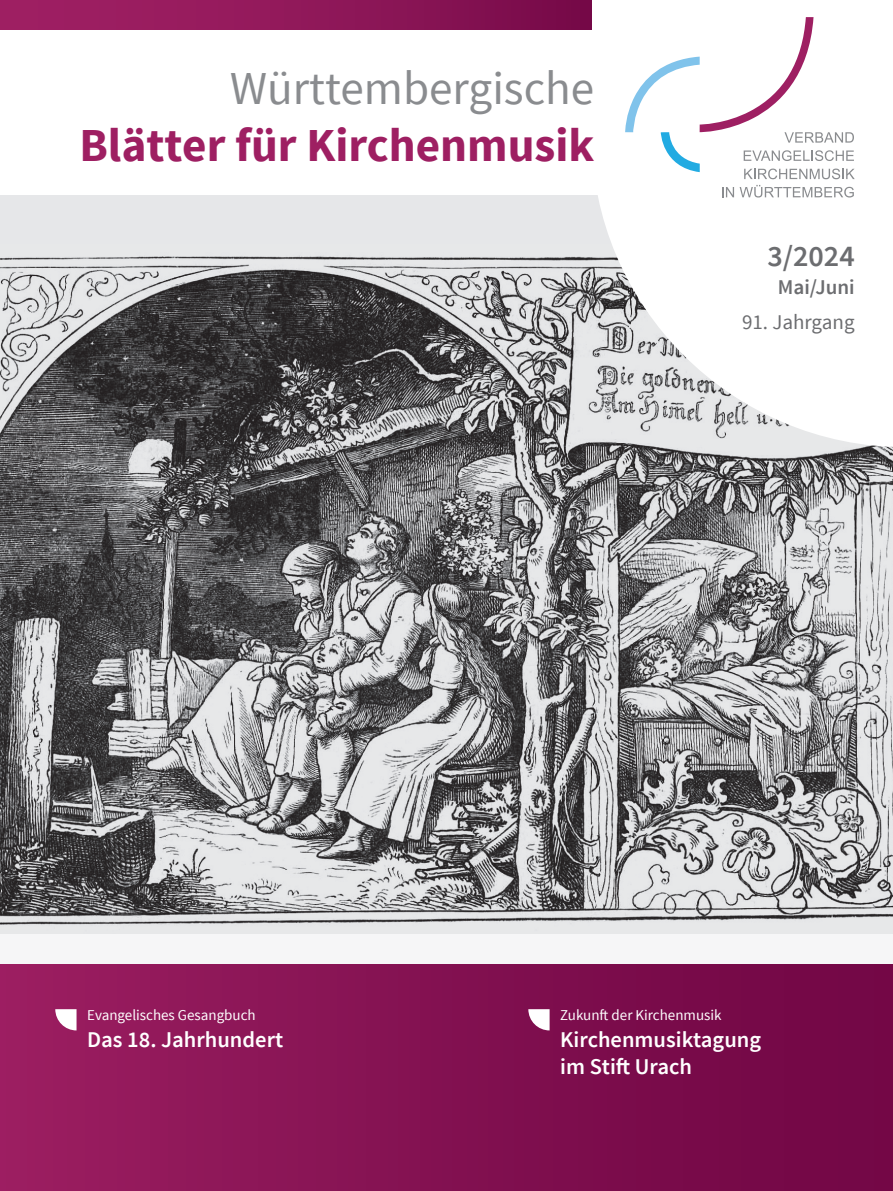
<style>
.page{position:relative;width:893px;height:1191px;background:#fff}
.page>*{position:absolute;margin:0;border:0;box-sizing:border-box;transform-origin:0 0}
.t1{font:700 47.25px "Source Sans Pro";color:#9e1f62}
.t2{font:47.25px "Source Sans Pro";color:#8a8c8f}
.t3{font:600 30px "Source Sans Pro";color:#6c6d70}
.t4{font:600 22.5px/27px "Source Sans Pro";color:#fff}
.t5{font:21px "Source Sans Pro";color:#6c6d70}
.t6{font:600 21px "Source Sans Pro";color:#6c6d70}
.t7{font:15px "Source Sans Pro";color:#fff}
</style>
<div class="page">
<div style="left:0;top:964px;width:893px;height:227px;background:linear-gradient(to right,#9a1d60,#6f0543)"></div>
<div style="left:0;top:195px;width:893px;height:769px;background:#e6e7e9"></div>
<img style="left:0;top:256px;width:893px;height:669px">
<div style="left:0;top:0;width:591px;height:30px;background:linear-gradient(to right,#a42266,#7a0c4b)"></div>
<svg style="left:591px;top:179px;width:302px;height:268px;fill:#fff"></svg>
<svg style="left:625px;top:17px;width:230px;height:162px"></svg>
<svg style="left:722px;top:187px;width:12px;height:10px"></svg>
<svg style="left:740px;top:185px;width:114px;height:12px"></svg>
<svg style="left:55px;top:1009px;width:22px;height:21px"></svg>
<div style="left:0;top:934px;width:893px;height:30px;background:#f6f6f7"></div>
<svg style="left:528px;top:1009px;width:22px;height:21px"></svg>
<h1 class="t2" style="left:230px;top:59px;width:366px">Württembergische</h1>
<h1 class="t1" style="left:79px;top:115px;width:516px">Blätter für Kirchenmusik</h1>
<h2 class="t3" style="left:767px;top:237px;width:89px">3/2024</h2>
<p class="t6" style="left:778px;top:274px;width:78px">Mai/Juni</p>
<p class="t5" style="left:742px;top:309px;width:114px">91. Jahrgang</p>
<p class="t7" style="left:87px;top:1006px;width:170px">Evangelisches Gesangbuch</p>
<p class="t4" style="left:87px;top:1027px;width:198px">Das 18. Jahrhundert</p>
<p class="t7" style="left:560px;top:1006px;width:163px">Zukunft der Kirchenmusik</p>
<p class="t4" style="left:560px;top:1027px;width:202px">Kirchenmusiktagung im Stift Urach</p>
</div>
